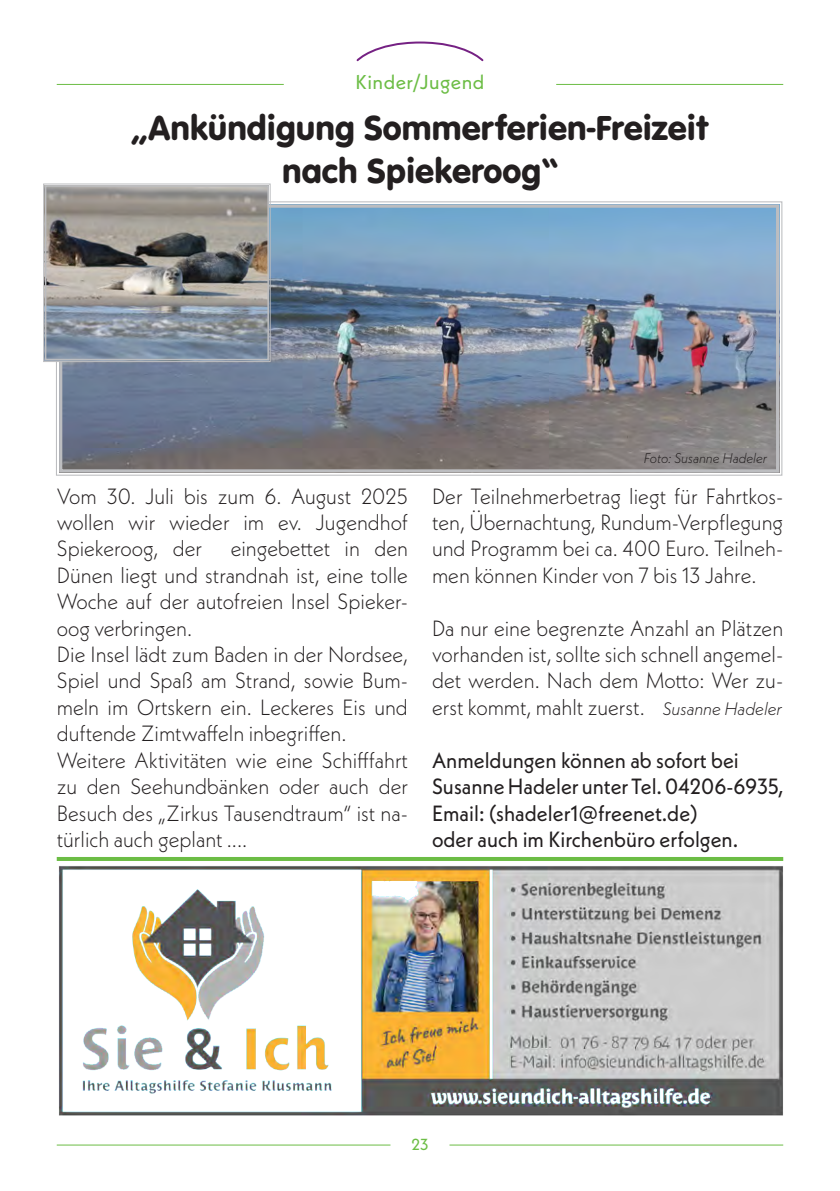
<style>
.page{position:relative;width:840px;height:1191px;background:#fff}
.page>*{position:absolute;margin:0;border:0;box-sizing:border-box;transform-origin:0 0}
.t1{font:36px "VAG Rundschrift D";color:#231f20}
.t2{font:300 22px/26.4px "Neue Kabel";color:#231f20;text-align:justify;scale:.95 1}
.t3{font:22px "Neue Kabel";color:#231f20;scale:.95 1}
.t4{font:20px "Neue Kabel";letter-spacing:.02em;color:#6cbd45}
.t5{font:16px "Neue Kabel";color:#6cbd45}
.Absatzformat_3{font:italic 300 14px "Neue Kabel";color:#231f20;scale:.95 1}
.s1{font-style:italic;font-size:18px}
</style>
<div class="page">
<hr style="left:57px;top:1144px;width:333px;height:1px;background:#6cbd45">
<hr style="left:449px;top:1144px;width:333px;height:1px;background:#6cbd45">
<hr style="left:57px;top:84px;width:226px;height:1px;background:#6cbd45">
<hr style="left:556px;top:84px;width:226px;height:1px;background:#6cbd45">
<svg style="left:356px;top:41px;width:128px;height:21px"></svg>
<img style="left:56px;top:201px;width:726px;height:275px">
<div style="left:59px;top:204px;width:719px;height:268px;border:3px solid #bcbdc0"></div>
<img style="left:43px;top:183px;width:227px;height:179px">
<div style="left:45px;top:185px;width:224px;height:175px;border:2px solid #bcbdc0"></div>
<hr style="left:57px;top:857px;width:725px;height:4px;background:#6cbd45">
<img style="left:59px;top:866px;width:724px;height:250px">
<p class="t4" style="left:355px;top:69px;width:130px">Kinder/Jugend</p>
<p class="t1" style="left:131px;top:106px;width:579px">„Ankündigung Sommerferien-Freizeit</p>
<p class="t1" style="left:282px;top:150px;width:277px">nach Spiekeroog“</p>
<p class="t2" style="left:57px;top:482px;width:371px">Vom 30. Juli bis zum 6. August 2025</p>
<p class="t2" style="left:57px;top:509px;width:371px">wollen wir wieder im ev. Jugendhof</p>
<p class="t2" style="left:57px;top:535px;width:154px">Spiekeroog, der</p>
<p class="t2" style="left:230px;top:535px;width:188px">eingebettet in den</p>
<p class="t2" style="left:57px;top:562px;width:371px">Dünen liegt und strandnah ist, eine tolle Woche auf der autofreien Insel Spieker&shy;oog verbringen.</p>
<p class="t2" style="left:57px;top:641px;width:371px">Die Insel lädt zum Baden in der Nordsee, Spiel und Spaß am Strand, sowie Bum&shy;meln im Ortskern ein. Leckeres Eis und duftende Zimtwaffeln inbegriffen.</p>
<p class="t2" style="left:57px;top:746px;width:371px">Weitere Aktivitäten wie eine Schifffahrt</p>
<p class="t2" style="left:57px;top:773px;width:371px">zu den Seehundbänken oder auch der</p>
<p class="t2" style="left:57px;top:799px;width:371px">Besuch des „Zirkus Tausendtraum“ ist na&shy;türlich auch geplant ....</p>
<p class="Absatzformat_3" style="left:643px;top:449px;width:131px">Foto: Susanne Hadeler</p>
<p class="t2" style="left:432px;top:482px;width:371px">Der Teilnehmerbetrag liegt für Fahrtkos&shy;ten, Übernachtung, Rundum-Verpflegung und Programm bei ca. 400 Euro. Teilneh&shy;men können Kinder von 7 bis 13 Jahre.</p>
<p class="t2" style="left:432px;top:614px;width:371px">Da nur eine begrenzte Anzahl an Plätzen vorhanden ist, sollte sich schnell angemel&shy;det werden. Nach dem Motto: Wer zu&shy;erst kommt, mahlt zuerst. <span class="s1">Susanne Hadeler</span></p>
<p class="t3" style="left:432px;top:746px;width:324px">Anmeldungen können ab sofort bei</p>
<p class="t3" style="left:432px;top:772px;width:371px">Susanne Hadeler unter Tel. 04206-6935,</p>
<p class="t3" style="left:432px;top:798px;width:281px">Email: (shadeler1@freenet.de)</p>
<p class="t3" style="left:432px;top:825px;width:324px">oder auch im Kirchenbüro erfolgen.</p>
<p class="t5" style="left:411px;top:1133px;width:19px">23</p>
</div>
